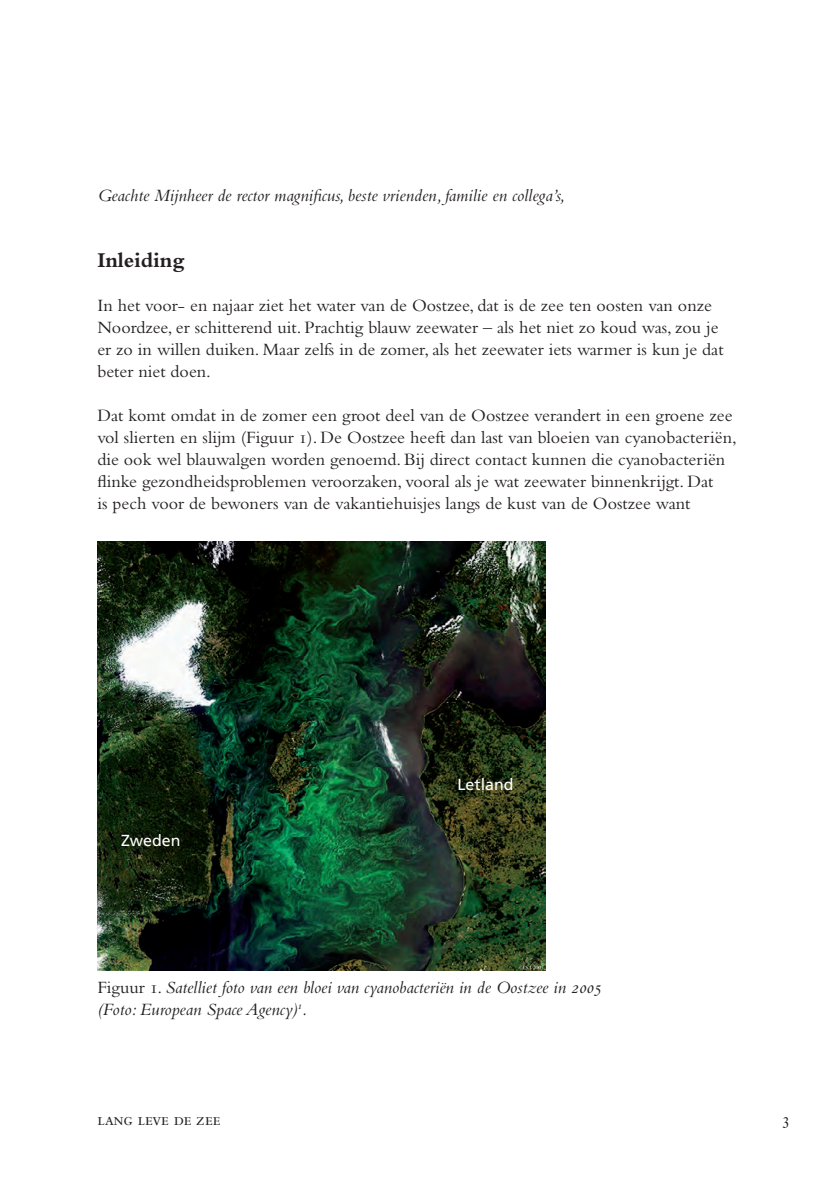
<style>
.page{position:relative;width:840px;height:1191px;background:#fff}
.page>*{position:absolute;margin:0;border:0;box-sizing:border-box;transform-origin:0 0}
.t1{font:700 22px "Bembo Std";color:#231f20}
.t2{font:18px/22px "Bembo Std";color:#231f20}
.t3{font:italic 18px/22px "Bembo Std";color:#231f20}
.t4{font:18px "Bembo Std";letter-spacing:-.02em;color:#231f20}
.t5{font:16px "Frutiger LT Std";color:#fff}
.s1{font-style:normal}
</style>
<div class="page">
<img style="left:97px;top:541px;width:448px;height:430px">
<p class="t3" style="left:97px;top:184px;width:469px">Geachte Mijnheer de rector magnificus, beste vrienden, familie en collega’s,</p>
<p class="t1" style="left:97px;top:247px;width:89px">Inleiding</p>
<p class="t2" style="left:97px;top:294px;width:627px">In het voor- en najaar ziet het water van de Oostzee, dat is de zee ten oosten van onze Noordzee, er schitterend uit. Prachtig blauw zeewater – als het niet zo koud was, zou je er zo in willen duiken. Maar zelfs in de zomer, als het zeewater iets warmer is kun je dat beter niet doen.</p>
<p class="t2" style="left:97px;top:404px;width:640px">Dat komt omdat in de zomer een groot deel van de Oostzee verandert in een groene zee vol slierten en slijm (Figuur 1). De Oostzee heeft dan last van bloeien van cyanobacteriën, die ook wel blauwalgen worden genoemd. Bij direct contact kunnen die cyanobacteriën flinke gezondheidsproblemen veroorzaken, vooral als je wat zeewater binnenkrijgt. Dat<br>is pech voor de bewoners van de vakantiehuisjes langs de kust van de Oostzee want</p>
<p class="t5" style="left:121px;top:831px;width:61px">Zweden</p>
<p class="t5" style="left:457px;top:774px;width:58px">Letland</p>
<p class="t3" style="left:97px;top:976px;width:505px"><span class="s1">Figuur 1.</span> Satelliet foto van een bloei van cyanobacteriën in de Oostzee in 2005 (Foto: European Space Agency)<sup>1</sup>.</p>
<p class="t4" style="left:97px;top:1108px;width:124px">Lang leve de zee</p>
<p class="t2" style="left:781px;top:1108px;width:10px">3</p>
</div>
